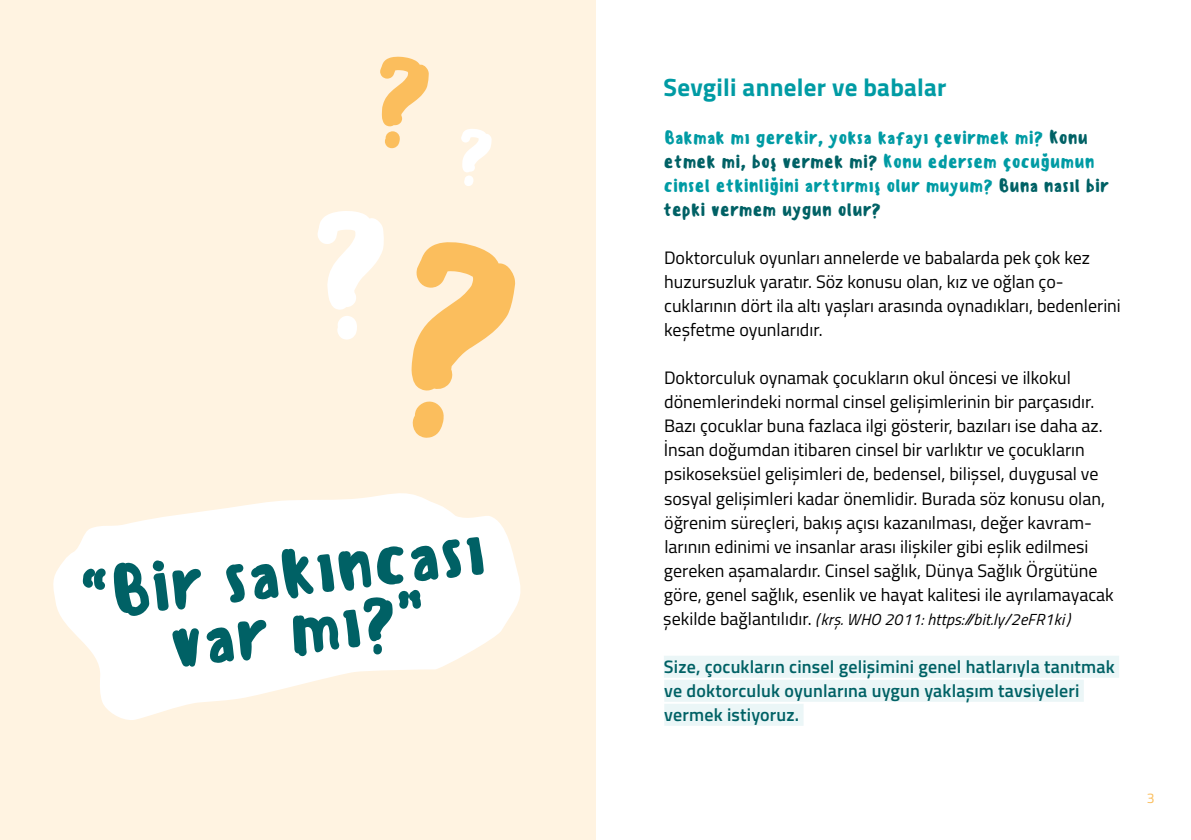
<style>
.page{position:relative;width:1191px;height:840px;background:#fff}
.page>*{position:absolute;margin:0;border:0;box-sizing:border-box;transform-origin:0 0}
.t1{font:500 68px/58px "Sensei";color:#006165;text-align:center}
.t2{font:700 25px "Titillium";letter-spacing:.01em;color:#009ba4}
.t3{font:18px/24px "Titillium";color:#000}
.t4{font:500 18px/24px "Sensei";letter-spacing:.01em;color:#009ba4}
.t5{font:600 18px/24px "Titillium";letter-spacing:.01em;color:#006165}
.t6{font:italic 16px "Titillium";letter-spacing:.01em;color:#000}
.t7{font:14px "Titillium";color:#fbbe5d}
.s1{color:#006165}
.s2{font-style:normal;font-size:18px}
</style>
<div class="page">
<div style="left:0;top:0;width:595px;height:839px;background:#fff3e1"></div>
<svg style="left:53px;top:493px;width:468px;height:227px;fill:#fff"></svg>
<div style="left:664px;top:655px;width:455px;height:22px;background:#ebf6f7"></div>
<div style="left:664px;top:679px;width:419px;height:22px;background:#ebf6f7"></div>
<div style="left:664px;top:703px;width:139px;height:22px;background:#ebf6f7"></div>
<svg style="left:411px;top:242px;width:104px;height:195px"></svg>
<svg style="left:317px;top:211px;width:67px;height:128px"></svg>
<svg style="left:380px;top:57px;width:49px;height:91px"></svg>
<svg style="left:461px;top:129px;width:30px;height:57px"></svg>
<h1 class="t1" style="left:78px;top:564px;width:408px;rotate:-6deg">“Bir sakıncası var mı?”</h1>
<h2 class="t2" style="left:663px;top:68px;width:284px">Sevgili anneler ve babalar</h2>
<p class="t4" style="left:663px;top:125px;width:447px">Bakmak mı gerekir, yoksa kafayı çevirmek mi? <span class="s1">Konu etmek mi, boş vermek mi?</span> Konu edersem çocuğumun cinsel etkinliğini arttırmış olur muyum? <span class="s1">Buna nasıl bir tepki vermem uygun olur?</span></p>
<p class="t3" style="left:664px;top:245px;width:458px">Doktorculuk oyunları annelerde ve babalarda pek çok kez huzursuzluk yaratır. Söz konusu olan, kız ve oğlan ço&shy;cuklarının dört ila altı yaşları arasında oynadıkları, bedenlerini keşfetme oyunlarıdır.</p>
<p class="t3" style="left:664px;top:365px;width:451px">Doktorculuk oynamak çocukların okul öncesi ve ilkokul dönemlerindeki normal cinsel gelişimlerinin bir parçasıdır.<br>Bazı çocuklar buna fazlaca ilgi gösterir, bazıları ise daha az.<br>İnsan doğumdan itibaren cinsel bir varlıktır ve çocukların psikoseksüel gelişimleri de, bedensel, bilişsel, duygusal ve sosyal gelişimleri kadar önemlidir. Burada söz konusu olan, öğrenim süreçleri, bakış açısı kazanılması, değer kavram&shy;larının edinimi ve insanlar arası ilişkiler gibi eşlik edilmesi gereken aşamalardır. Cinsel sağlık, Dünya Sağlık Örgütüne göre, genel sağlık, esenlik ve hayat kalitesi ile ayrılamayacak</p>
<p class="t6" style="left:663px;top:607px;width:408px"><span class="s2">şekilde bağlantılıdır.</span> (krş. WHO 2011: https://bit.ly/2eFR1ki )</p>
<p class="t5" style="left:664px;top:653px;width:452px">Size, çocukların cinsel gelişimini genel hatlarıyla tanıtmak ve doktorculuk oyunlarına uygun yaklaşım tavsiyeleri vermek istiyoruz.</p>
<p class="t7" style="left:1146px;top:787px;width:9px">3</p>
</div>
